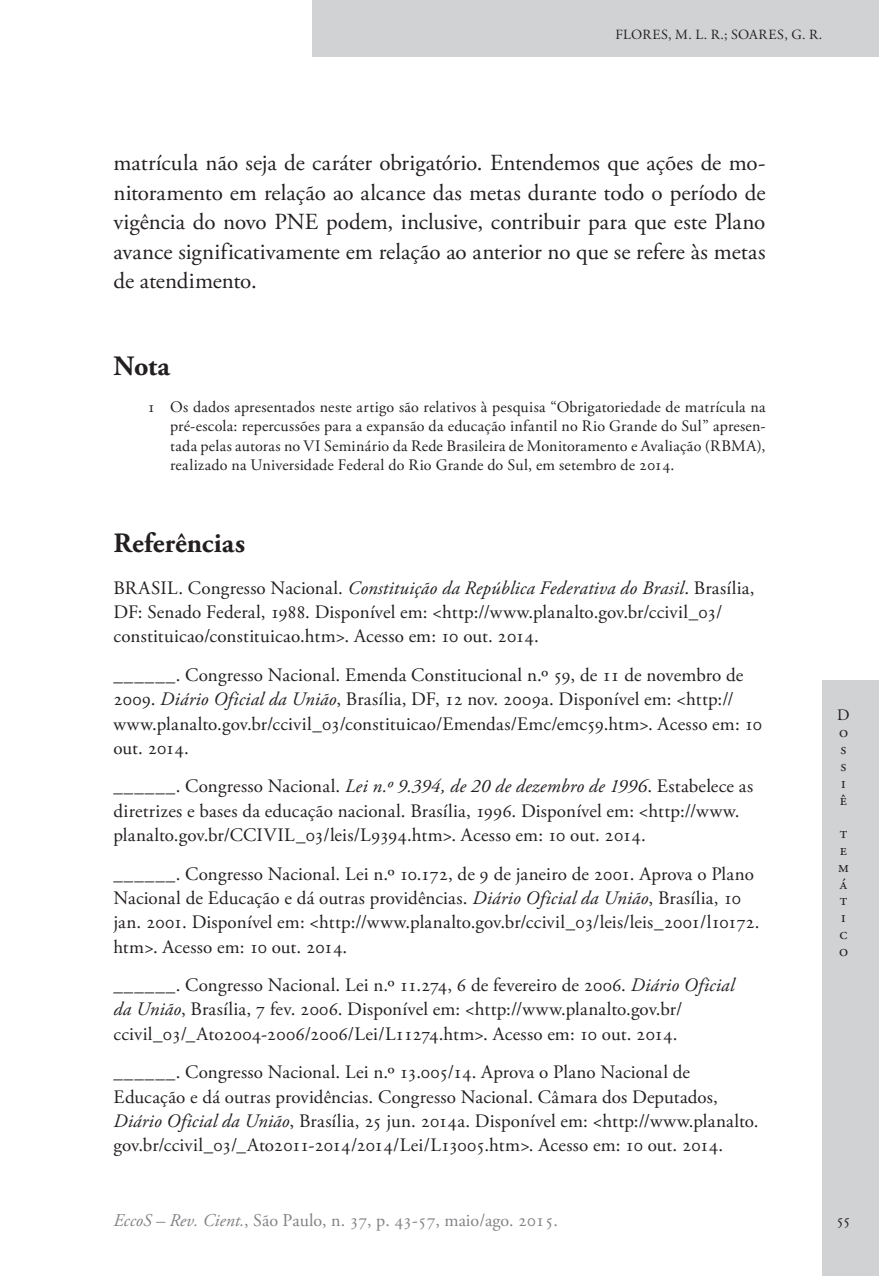
<style>
.page{position:relative;width:879px;height:1276px;background:#fff}
.page>*{position:absolute;margin:0;border:0;box-sizing:border-box;transform-origin:0 0}
.Ec_SubTitulo{font:700 28px "Adobe Garamond Pro";color:#231f20}
.Ec_Normal{font:23px/29.6px "Adobe Garamond Pro";color:#231f20;text-align:justify}
.Ec_Referencias{font:19px/24.4px "Adobe Garamond Pro";color:#231f20}
.t1{font:18px "Adobe Garamond Pro";color:#808285}
.Ec_Nota{font:16px/16.8px "Adobe Garamond Pro";letter-spacing:.015em;color:#231f20}
.t2{font:14px "Adobe Garamond Pro";letter-spacing:.03em;color:#231f20}
.s1{font-style:italic}
</style>
<div class="page">
<div style="left:312px;top:0;width:567px;height:57px;background:#d1d2d4"></div>
<div style="left:822px;top:680px;width:57px;height:596px;background:#d1d2d4"></div>
<p class="t2" style="left:615px;top:26px;width:208px">FLORES, M. L. R.; SOARES, G. R.</p>
<p class="Ec_Normal" style="left:113px;top:149px;width:653px">matrícula não seja de caráter obrigatório. Entendemos que ações de mo&shy;nitoramento em relação ao alcance das metas durante todo o período de vigência do novo PNE podem, inclusive, contribuir para que este Plano avance significativamente em relação ao anterior no que se refere às metas de atendimento.</p>
<p class="Ec_SubTitulo" style="left:113px;top:350px;width:58px">Nota</p>
<p class="Ec_Nota" style="left:170px;top:397px;width:597px;line-height:19.6px;text-align:justify;text-indent:-23px">1 Os dados apresentados neste artigo são relativos à pesquisa “Obrigatoriedade de matrícula na pré-escola: repercussões para a expansão da educação infantil no Rio Grande do Sul” apresen&shy;tada pelas autoras no VI Seminário da Rede Brasileira de Monitoramento e Avaliação (RBMA), realizado na Universidade Federal do Rio Grande do Sul, em setembro de 2014.</p>
<p class="Ec_SubTitulo" style="left:113px;top:527px;width:133px">Referências</p>
<p class="Ec_Referencias" style="left:113px;top:576px;width:642px">BRASIL. Congresso Nacional. <span class="s1">Constituição da República Federativa do Brasil</span>. Brasília,<br>DF: Senado Federal, 1988. Disponível em: &lt;http://www.planalto.gov.br/ccivil_03/ constituicao/constituicao.htm&gt;. Acesso em: 10 out. 2014.</p>
<p class="Ec_Referencias" style="left:113px;top:663px;width:650px">______. Congresso Nacional. Emenda Constitucional n.º 59, de 11 de novembro de 2009. <span class="s1">Diário Oficial da União</span>, Brasília, DF, 12 nov. 2009a. Disponível em: &lt;http:// www.planalto.gov.br/ccivil_03/constituicao/Emendas/Emc/emc59.htm&gt;. Acesso em: 10 out. 2014.</p>
<p class="Ec_Referencias" style="left:113px;top:775px;width:641px">______. Congresso Nacional. <span class="s1">Lei n.º 9.394, de 20 de dezembro de 1996</span>. Estabelece as diretrizes e bases da educação nacional. Brasília, 1996. Disponível em: &lt;http://www. planalto.gov.br/CCIVIL_03/leis/L9394.htm&gt;. Acesso em: 10 out. 2014.</p>
<p class="Ec_Referencias" style="left:113px;top:862px;width:648px">______. Congresso Nacional. Lei n.º 10.172, de 9 de janeiro de 2001. Aprova o Plano Nacional de Educação e dá outras providências. <span class="s1">Diário Oficial da União</span>, Brasília, 10 jan. 2001. Disponível em: &lt;http://www.planalto.gov.br/ccivil_03/leis/leis_2001/l10172. htm&gt;. Acesso em: 10 out. 2014.</p>
<p class="Ec_Referencias" style="left:113px;top:973px;width:622px">______. Congresso Nacional. Lei n.º 11.274, 6 de fevereiro de 2006. <span class="s1">Diário Oficial da União</span>, Brasília, 7 fev. 2006. Disponível em: &lt;http://www.planalto.gov.br/ ccivil_03/_Ato2004-2006/2006/Lei/L11274.htm&gt;. Acesso em: 10 out. 2014.</p>
<p class="Ec_Referencias" style="left:113px;top:1060px;width:647px">______. Congresso Nacional. Lei n.º 13.005/14. Aprova o Plano Nacional de Educação e dá outras providências. Congresso Nacional. Câmara dos Deputados, <span class="s1">Diário Oficial da União</span>, Brasília, 25 jun. 2014a. Disponível em: &lt;http://www.planalto. gov.br/ccivil_03/_Ato2011-2014/2014/Lei/L13005.htm&gt;. Acesso em: 10 out. 2014.</p>
<p class="Ec_Nota" style="left:837px;top:707px;width:14px">D o s s i ê</p>
<p class="Ec_Nota" style="left:838px;top:825px;width:12px">t e m á t i c o</p>
<p class="t1" style="left:113px;top:1209px;width:446px"><span class="s1">EccoS – Rev. Cient.</span>, São Paulo, n. 37, p. 43-57, maio/ago. 2015.</p>
<p class="Ec_Nota" style="left:836px;top:1212px;width:16px">55</p>
</div>
